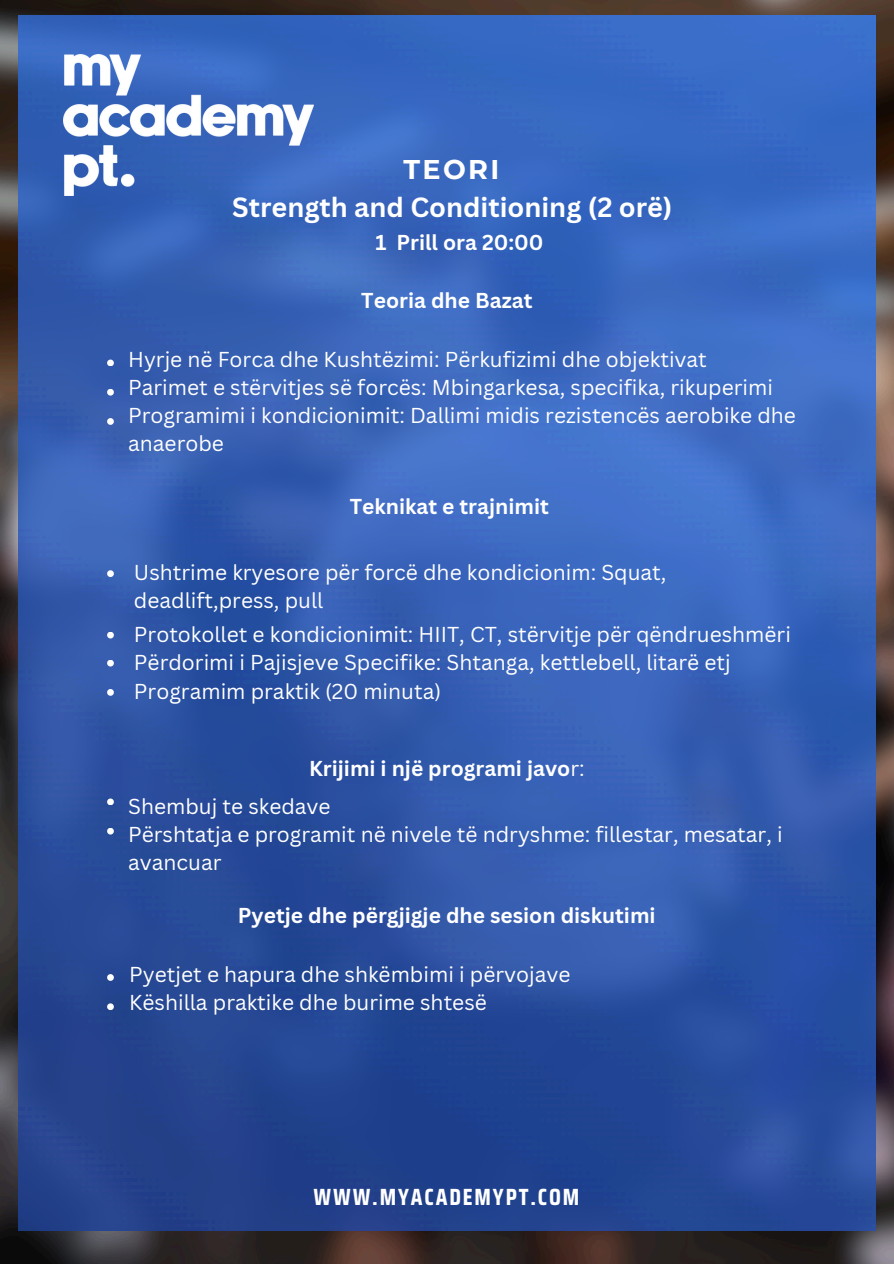
<style>
.page{position:relative;width:894px;height:1264px;background:#fff}
.page>*{position:absolute;margin:0;border:0;box-sizing:border-box;transform-origin:0 0}
.t1{font:700 27px/38.2px "Canva Sans";color:#fff;text-align:center}
.t2{font:700 23.4px "Saira Condensed";letter-spacing:.08em;color:#fff}
.t3{font:21px/28.2px "Canva Sans";color:#fff}
.t4{font:700 21px "Canva Sans";color:#fff}
.s1{font-family:"Montserrat"}
.s2{font-weight:400}
</style>
<div class="page">
<img style="left:0;top:0;width:893px;height:1263px">
<img style="left:18px;top:16px;width:856px;height:1214px">
<svg style="left:107px;top:359px;width:7px;height:7px"></svg>
<svg style="left:107px;top:389px;width:7px;height:6px"></svg>
<svg style="left:107px;top:418px;width:7px;height:7px"></svg>
<svg style="left:107px;top:570px;width:7px;height:7px"></svg>
<svg style="left:107px;top:631px;width:7px;height:7px"></svg>
<svg style="left:107px;top:659px;width:7px;height:7px"></svg>
<svg style="left:107px;top:689px;width:7px;height:6px"></svg>
<svg style="left:107px;top:798px;width:7px;height:7px"></svg>
<svg style="left:107px;top:827px;width:7px;height:7px"></svg>
<svg style="left:107px;top:974px;width:7px;height:6px"></svg>
<svg style="left:107px;top:1003px;width:7px;height:7px"></svg>
<img style="left:64px;top:54px;width:249px;height:142px">
<p class="t1" style="left:232px;top:149px;width:441px"><span class="s1">TEORI<br></span>Strength and Conditioning (2 orë)</p>
<h3 class="t4" style="left:375px;top:228px;width:169px">1 Prill ora 20:00</h3>
<p class="t4" style="left:361px;top:286px;width:173px">Teoria dhe Bazat</p>
<h1 class="t3" style="left:128px;top:344px;width:669px">Hyrje në Forca dhe Kushtëzimi: Përkufizimi dhe objektivat<br>Parimet e stërvitjes së forcës: Mbingarkesa, specifika, rikuperimi Programimi i kondicionimit: Dallimi midis rezistencës aerobike dhe anaerobe</h1>
<h3 class="t4" style="left:349px;top:491px;width:201px">Teknikat e trajnimit</h3>
<h3 class="t3" style="left:134px;top:558px;width:534px">Ushtrime kryesore për forcë dhe kondicionim: Squat, deadlift,press, pull</h3>
<p class="t3" style="left:134px;top:620px;width:658px">Protokollet e kondicionimit: HIIT, CT, stërvitje për qëndrueshmëri</p>
<h3 class="t3" style="left:134px;top:648px;width:598px">Përdorimi i Pajisjeve Specifike: Shtanga, kettlebell, litarë etj<br>Programim praktik (20 minuta)</h3>
<p class="t4" style="left:309px;top:754px;width:277px">Krijimi i një programi javo<span class="s2">r:</span></p>
<p class="t3" style="left:128px;top:791px;width:204px">Shembuj te skedave</p>
<p class="t3" style="left:128px;top:819px;width:655px">Përshtatja e programit në nivele të ndryshme: fillestar, mesatar, i avancuar</p>
<p class="t4" style="left:238px;top:900px;width:419px">Pyetje dhe përgjigje dhe sesion diskutimi</p>
<p class="t3" style="left:129px;top:959px;width:442px">Pyetjet e hapura dhe shkëmbimi i përvojave<br>Këshilla praktike dhe burime shtesë</p>
<p class="t2" style="left:313px;top:1178px;width:267px">WWW.MYACADEMYPT.COM</p>
</div>
